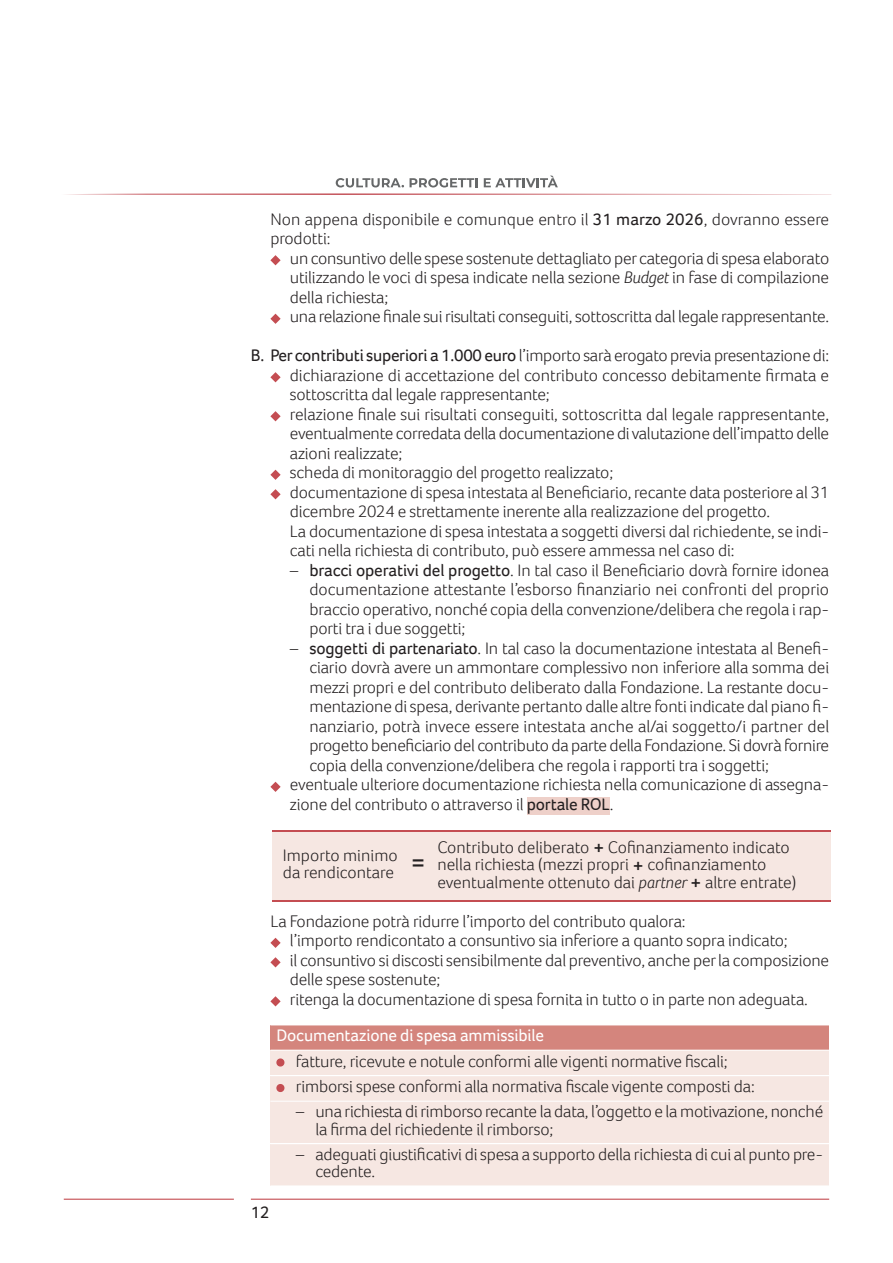
<style>
.page{position:relative;width:893px;height:1263px;background:#fff}
.page>*{position:absolute;margin:0;border:0;box-sizing:border-box;transform-origin:0 0}
.t1{font:27px "Foco";color:#231f20}
.t2{font:300 17.25px/19.5px "Foco";letter-spacing:-.01em;color:#231f20}
.t3{font:17.25px "Foco";letter-spacing:-.01em;color:#fff}
.t4{font:17.25px "Foco";color:#231f20}
.s1{font-weight:400}
.s2{font-style:italic}
.s3{font-weight:400;font-size:21px}
</style>
<div class="page">
<svg style="left:94px;top:193px;width:613px;height:1px"></svg>
<svg style="left:335px;top:175px;width:223px;height:12px"></svg>
<div style="left:527px;top:798px;width:83px;height:17px;background:#eed0c9"></div>
<svg style="left:270px;top:372px;width:11px;height:10px"></svg>
<svg style="left:270px;top:411px;width:11px;height:10px"></svg>
<svg style="left:270px;top:255px;width:11px;height:10px"></svg>
<svg style="left:270px;top:314px;width:11px;height:10px"></svg>
<svg style="left:270px;top:470px;width:11px;height:10px"></svg>
<svg style="left:270px;top:489px;width:11px;height:10px"></svg>
<svg style="left:270px;top:782px;width:11px;height:10px"></svg>
<hr style="left:64px;top:1198px;width:170px;height:2px;background:#c44d52">
<hr style="left:251px;top:1198px;width:578px;height:2px;background:#c44d52">
<svg style="left:270px;top:938px;width:11px;height:10px"></svg>
<svg style="left:270px;top:957px;width:11px;height:10px"></svg>
<svg style="left:270px;top:996px;width:11px;height:10px"></svg>
<div style="left:272px;top:831px;width:559px;height:70px;background:#f6e7e2"></div>
<hr style="left:272px;top:830px;width:559px;height:1px;background:#c44d52">
<hr style="left:272px;top:901px;width:559px;height:1px;background:#c44d52">
<div style="left:270px;top:1025px;width:559px;height:25px;background:#d4857d"></div>
<div style="left:270px;top:1050px;width:559px;height:25px;background:#f6e7e2"></div>
<svg style="left:276px;top:1058px;width:8px;height:8px"></svg>
<div style="left:270px;top:1076px;width:559px;height:25px;background:#f6e7e2"></div>
<svg style="left:276px;top:1084px;width:8px;height:8px"></svg>
<div style="left:270px;top:1101px;width:559px;height:42px;background:#f6e7e2"></div>
<div style="left:270px;top:1144px;width:559px;height:41px;background:#f6e7e2"></div>
<hr style="left:270px;top:1025px;width:559px;height:1px;background:#fff">
<hr style="left:270px;top:1050px;width:559px;height:1px;background:#fff">
<hr style="left:270px;top:1101px;width:559px;height:1px;background:#fff">
<p class="t2" style="left:270px;top:209px;width:560px">Non appena disponibile e comunque entro il <span class="s1">31 marzo 2026</span>, dovranno essere prodotti:</p>
<p class="t2" style="left:290px;top:248px;width:541px;text-align:justify">un consuntivo delle spese sostenute dettagliato per categoria di spesa elaborato utilizzando le voci di spesa indicate nella sezione <span class="s2">Budget</span> in fase di compilazione della richiesta;</p>
<p class="t2" style="left:290px;top:306px;width:541px">una relazione finale sui risultati conseguiti, sottoscritta dal legale rappresentante.</p>
<p class="t2" style="left:251px;top:345px;width:580px"><span class="s1">B. Per contributi superiori a 1.000 euro</span> l’importo sarà erogato previa presentazione di:</p>
<p class="t2" style="left:290px;top:365px;width:541px">dichiarazione di accettazione del contributo concesso debitamente firmata e sottoscritta dal legale rappresentante;</p>
<p class="t2" style="left:290px;top:404px;width:541px;text-align:justify">relazione finale sui risultati conseguiti, sottoscritta dal legale rappresentante, eventualmente corredata della documentazione di valutazione dell’impatto delle azioni realizzate;</p>
<p class="t2" style="left:290px;top:462px;width:325px">scheda di monitoraggio del progetto realizzato;</p>
<p class="t2" style="left:290px;top:482px;width:541px">documentazione di spesa intestata al Beneficiario, recante data posteriore al 31 dicembre 2024 e strettamente inerente alla realizzazione del progetto.</p>
<p class="t2" style="left:290px;top:521px;width:541px">La documentazione di spesa intestata a soggetti diversi dal richiedente, se indi&shy;cati nella richiesta di contributo, può essere ammessa nel caso di:</p>
<p class="t2" style="left:309px;top:560px;width:521px;text-align:justify;text-indent:-19px">– <span class="s1">bracci operativi del progetto</span>. In tal caso il Beneficiario dovrà fornire idonea documentazione attestante l’esborso finanziario nei confronti del proprio braccio operativo, nonché copia della convenzione/delibera che regola i rap&shy;porti tra i due soggetti;</p>
<p class="t2" style="left:309px;top:638px;width:521px;text-align:justify;text-indent:-19px">– <span class="s1">soggetti di partenariato</span>. In tal caso la documentazione intestata al Benefi&shy;ciario dovrà avere un ammontare complessivo non inferiore alla somma dei mezzi propri e del contributo deliberato dalla Fondazione. La restante docu&shy;mentazione di spesa, derivante pertanto dalle altre fonti indicate dal piano fi&shy;nanziario, potrà invece essere intestata anche al/ai soggetto/i partner del progetto beneficiario del contributo da parte della Fondazione. Si dovrà fornire copia della convenzione/delibera che regola i rapporti tra i soggetti;</p>
<p class="t2" style="left:290px;top:774px;width:541px">eventuale ulteriore documentazione richiesta nella comunicazione di assegna&shy;zione del contributo o attraverso il <span class="s1">portale ROL</span>.</p>
<p class="t2" style="left:283px;top:846px;width:116px;line-height:17.2px">Importo minimo da rendicontare</p>
<p class="t1" style="left:411px;top:845px;width:16px">=</p>
<p class="t2" style="left:437px;top:838px;width:361px;line-height:17.2px">Contributo deliberato <span class="s3">+</span> Cofinanziamento indicato nella richiesta (mezzi propri <span class="s3">+</span> cofinanziamento eventualmente ottenuto dai <span class="s2">partner</span> <span class="s3">+</span> altre entrate)</p>
<p class="t2" style="left:270px;top:911px;width:417px">La Fondazione potrà ridurre l’importo del contributo qualora:</p>
<p class="t2" style="left:290px;top:930px;width:499px">l’importo rendicontato a consuntivo sia inferiore a quanto sopra indicato;</p>
<p class="t2" style="left:290px;top:950px;width:541px">il consuntivo si discosti sensibilmente dal preventivo, anche per la composizione delle spese sostenute;</p>
<p class="t2" style="left:290px;top:989px;width:520px">ritenga la documentazione di spesa fornita in tutto o in parte non adeguata.</p>
<p class="t3" style="left:276px;top:1024px;width:269px">Documentazione di spesa ammissibile</p>
<p class="t2" style="left:296px;top:1050px;width:433px">fatture, ricevute e notule conformi alle vigenti normative fiscali;</p>
<p class="t2" style="left:296px;top:1076px;width:460px">rimborsi spese conformi alla normativa fiscale vigente composti da:</p>
<p class="t2" style="left:315px;top:1102px;width:509px;line-height:17.2px;text-indent:-20px">– una richiesta di rimborso recante la data, l’oggetto e la motivazione, nonché la firma del richiedente il rimborso;</p>
<p class="t2" style="left:315px;top:1145px;width:509px;line-height:17.2px;text-indent:-20px">– adeguati giustificativi di spesa a supporto della richiesta di cui al punto pre&shy;cedente.</p>
<p class="t4" style="left:251px;top:1201px;width:20px">12</p>
</div>
